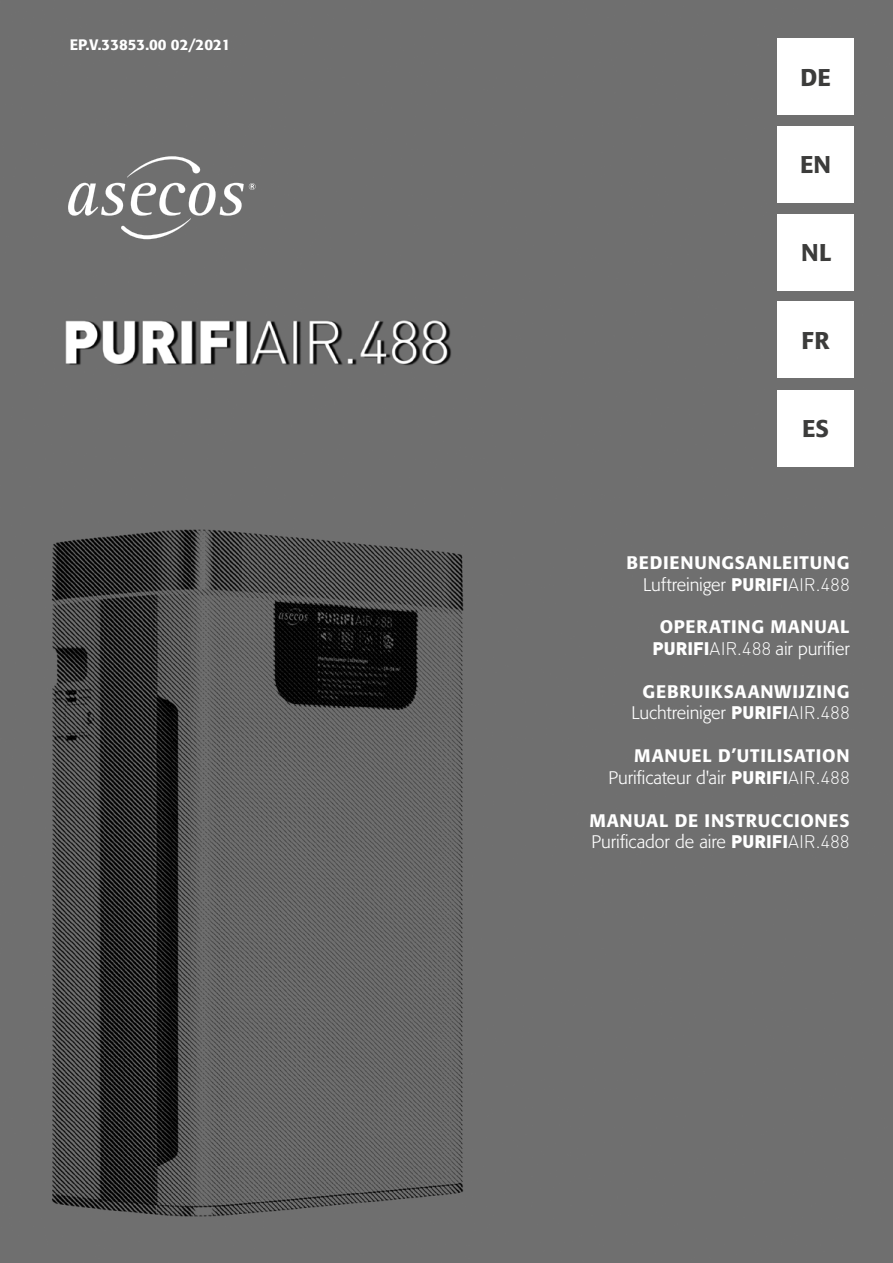
<style>
.page{position:relative;width:893px;height:1263px;background:#fff}
.page>*{position:absolute;margin:0;border:0;box-sizing:border-box;transform-origin:0 0}
.t1{font:500 24px "Formata Pro";color:#3c3c3b}
.t2{font:500 18px/21.6px "Formata Pro";letter-spacing:.04em;color:#fff;text-align:right}
.t3{font:500 15px "Formata Pro";color:#fff}
.s1{font-weight:300}
.s2{font-family:"DIN Pro";font-weight:900}
.s3{font-family:"DIN Pro";font-weight:300}
</style>
<div class="page">
<img style="left:0;top:0;width:893px;height:1263px">
<svg style="left:68px;top:156px;width:188px;height:83px;background:#858585"></svg>
<div style="left:777px;top:126px;width:77px;height:76px;background:#fff"></div>
<div style="left:777px;top:214px;width:77px;height:76px;background:#fff"></div>
<div style="left:777px;top:302px;width:77px;height:76px;background:#fff"></div>
<div style="left:777px;top:390px;width:77px;height:76px;background:#fff"></div>
<div style="left:777px;top:39px;width:77px;height:76px;background:#fff"></div>
<p class="t3" style="left:70px;top:35px;width:162px">EP.V.33853.00 02/2021</p>
<h1 class="t1" style="left:800px;top:62px;width:32px">DE</h1>
<h1 class="t1" style="left:800px;top:149px;width:32px">EN</h1>
<h1 class="t1" style="left:801px;top:237px;width:32px">NL</h1>
<h1 class="t1" style="left:801px;top:325px;width:30px">FR</h1>
<h1 class="t1" style="left:802px;top:413px;width:28px">ES</h1>
<p class="t2" style="left:626px;top:552px;width:225px">BEDIENUNGSANLEITUNG<br><span class="s1">Luftreiniger</span> <span class="s2">PURIFI</span><span class="s3">AIR.488</span></p>
<p class="t2" style="left:652px;top:616px;width:199px;text-align:center">OPERATING MANUAL<br><span class="s2">PURIFI</span><span class="s3">AIR.488</span> <span class="s1">air purifier</span></p>
<p class="t2" style="left:631px;top:681px;width:220px">GEBRUIKSAANWIJZING<br><span class="s1">Luchtreiniger</span> <span class="s2">PURIFI</span><span class="s3">AIR.488</span></p>
<p class="t2" style="left:608px;top:745px;width:243px">MANUEL D’UTILISATION<br><span class="s1">Purificateur d'air</span> <span class="s2">PURIFI</span><span class="s3">AIR.488</span></p>
<p class="t2" style="left:589px;top:810px;width:262px;text-align:left">MANUAL DE INSTRUCCIONES<br><span class="s1">Purificador de aire</span> <span class="s2">PURIFI</span><span class="s3">AIR.488</span></p>
</div>
